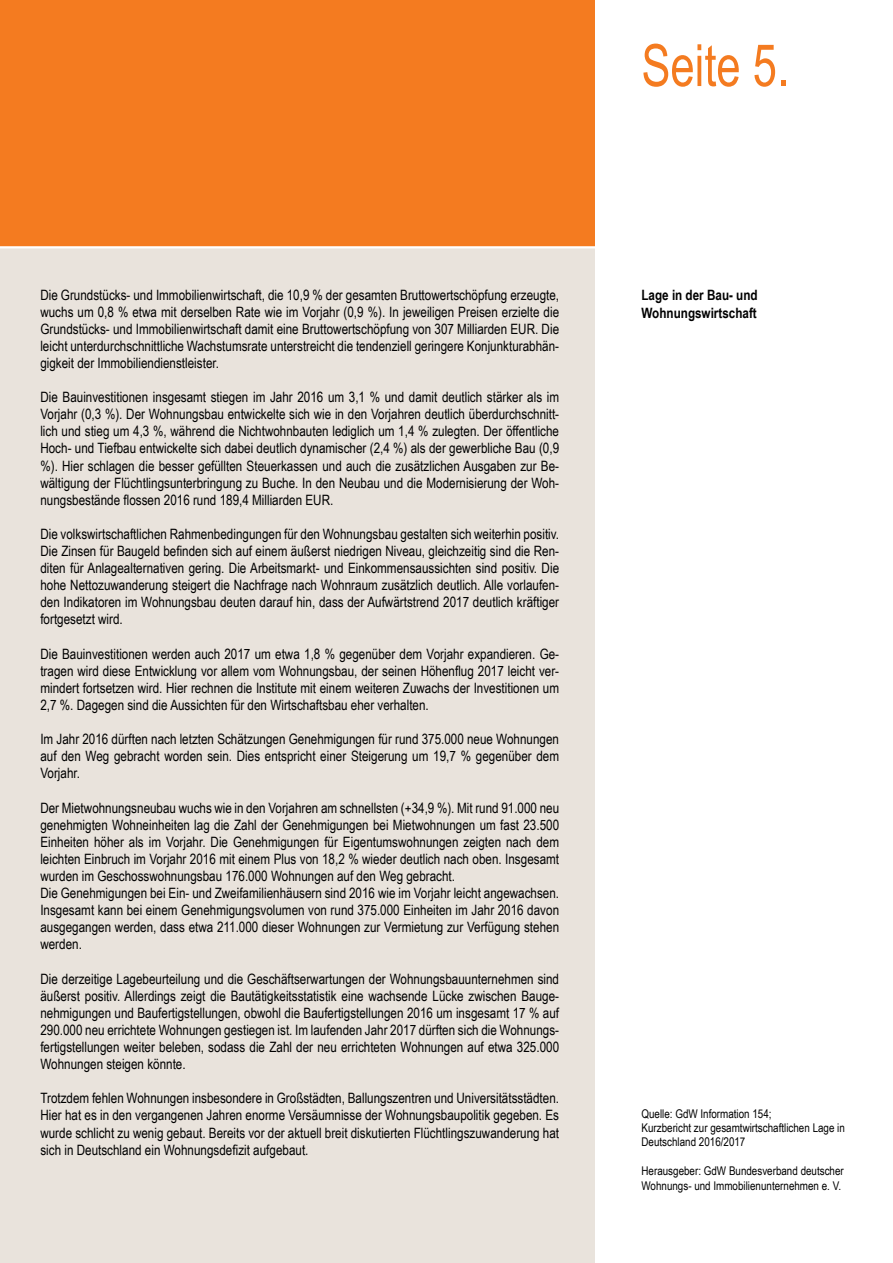
<style>
.page{position:relative;width:893px;height:1263px;background:#f47b20}
.page>*{position:absolute;margin:0;border:0;box-sizing:border-box;transform-origin:0 0}
.t1{font:58.35px "Arial Narrow";color:#f47b20;scale:.91 1}
.t2{font:14.25px/17.1px "Arial Narrow";color:#000;text-align:justify}
.t3{font:700 14.25px/18px "Arial Narrow";color:#000}
.t4{font:12px/14.4px "Arial Narrow";color:#000}
</style>
<div class="page">
<div style="left:0;top:248px;width:893px;height:1015px;background:#e9e3dc"></div>
<div style="left:595px;top:0;width:298px;height:1263px;background:#fff"></div>
<hr style="left:0;top:246px;width:893px;height:2px;background:#fff">
<p class="t2" style="left:40px;top:285px;width:520px">Die Grundstücks- und Immobilienwirtschaft, die 10,9 % der gesamten Bruttowertschöpfung erzeugte, wuchs um 0,8 % etwa mit derselben Rate wie im Vorjahr (0,9 %). In jeweiligen Preisen erzielte die Grundstücks- und Immobilienwirtschaft damit eine Bruttowertschöpfung von 307 Milliarden EUR. Die leicht unterdurchschnittliche Wachstumsrate unterstreicht die tendenziell geringere Konjunkturabhän&shy;gigkeit der Immobiliendienstleister.</p>
<p class="t2" style="left:40px;top:388px;width:520px">Die Bauinvestitionen insgesamt stiegen im Jahr 2016 um 3,1 % und damit deutlich stärker als im Vorjahr (0,3 %). Der Wohnungsbau entwickelte sich wie in den Vorjahren deutlich überdurchschnitt&shy;lich und stieg um 4,3 %, während die Nichtwohnbauten lediglich um 1,4 % zulegten. Der öffentliche Hoch- und Tiefbau entwickelte sich dabei deutlich dynamischer (2,4 %) als der gewerbliche Bau (0,9 %). Hier schlagen die besser gefüllten Steuerkassen und auch die zusätzlichen Ausgaben zur Be&shy;wältigung der Flüchtlingsunterbringung zu Buche. In den Neubau und die Modernisierung der Woh&shy;nungsbestände flossen 2016 rund 189,4 Milliarden EUR.</p>
<p class="t2" style="left:40px;top:525px;width:520px">Die volkswirtschaftlichen Rahmenbedingungen für den Wohnungsbau gestalten sich weiterhin positiv.<br>Die Zinsen für Baugeld befinden sich auf einem äußerst niedrigen Niveau, gleichzeitig sind die Ren&shy;diten für Anlagealternativen gering. Die Arbeitsmarkt- und Einkommensaussichten sind positiv. Die hohe Nettozuwanderung steigert die Nachfrage nach Wohnraum zusätzlich deutlich. Alle vorlaufen&shy;den Indikatoren im Wohnungsbau deuten darauf hin, dass der Aufwärtstrend 2017 deutlich kräftiger fortgesetzt wird.</p>
<p class="t2" style="left:40px;top:645px;width:520px">Die Bauinvestitionen werden auch 2017 um etwa 1,8 % gegenüber dem Vorjahr expandieren. Ge&shy;tragen wird diese Entwicklung vor allem vom Wohnungsbau, der seinen Höhenflug 2017 leicht ver&shy;mindert fortsetzen wird. Hier rechnen die Institute mit einem weiteren Zuwachs der Investitionen um 2,7 %. Dagegen sind die Aussichten für den Wirtschaftsbau eher verhalten.</p>
<p class="t2" style="left:40px;top:730px;width:520px">Im Jahr 2016 dürften nach letzten Schätzungen Genehmigungen für rund 375.000 neue Wohnungen auf den Weg gebracht worden sein. Dies entspricht einer Steigerung um 19,7 % gegenüber dem Vorjahr.</p>
<p class="t2" style="left:40px;top:798px;width:520px;text-align:left">Der Mietwohnungsneubau wuchs wie in den Vorjahren am schnellsten (+34,9 %). Mit rund 91.000 neu genehmigten Wohneinheiten lag die Zahl der Genehmigungen bei Mietwohnungen um fast 23.500<br>Einheiten höher als im Vorjahr. Die Genehmigungen für Eigentumswohnungen zeigten nach dem leichten Einbruch im Vorjahr 2016 mit einem Plus von 18,2 % wieder deutlich nach oben. Insgesamt wurden im Geschosswohnungsbau 176.000 Wohnungen auf den Weg gebracht.<br>Die Genehmigungen bei Ein- und Zweifamilienhäusern sind 2016 wie im Vorjahr leicht angewachsen.<br>Insgesamt kann bei einem Genehmigungsvolumen von rund 375.000 Einheiten im Jahr 2016 davon ausgegangen werden, dass etwa 211.000 dieser Wohnungen zur Vermietung zur Verfügung stehen werden.</p>
<p class="t2" style="left:40px;top:969px;width:520px">Die derzeitige Lagebeurteilung und die Geschäftserwartungen der Wohnungsbauunternehmen sind äußerst positiv. Allerdings zeigt die Bautätigkeitsstatistik eine wachsende Lücke zwischen Bauge&shy;nehmigungen und Baufertigstellungen, obwohl die Baufertigstellungen 2016 um insgesamt 17 % auf 290.000 neu errichtete Wohnungen gestiegen ist. Im laufenden Jahr 2017 dürften sich die Wohnungs&shy;fertigstellungen weiter beleben, sodass die Zahl der neu errichteten Wohnungen auf etwa 325.000<br>Wohnungen steigen könnte.</p>
<p class="t2" style="left:40px;top:1089px;width:520px">Trotzdem fehlen Wohnungen insbesondere in Großstädten, Ballungszentren und Universitätsstädten.<br>Hier hat es in den vergangenen Jahren enorme Versäumnisse der Wohnungsbaupolitik gegeben. Es wurde schlicht zu wenig gebaut. Bereits vor der aktuell breit diskutierten Flüchtlingszuwanderung hat sich in Deutschland ein Wohnungsdefizit aufgebaut.</p>
<h1 class="t1" style="left:641px;top:23px;width:164px">Seite 5.</h1>
<p class="t3" style="left:641px;top:285px;width:118px">Lage in der Bau- und<br>Wohnungswirtschaft</p>
<p class="t4" style="left:641px;top:1106px;width:205px">Quelle: GdW Information 154;<br>Kurzbericht zur gesamtwirtschaftlichen Lage in<br>Deutschland 2016/2017</p>
<p class="t4" style="left:641px;top:1163px;width:204px">Herausgeber: GdW Bundesverband deutscher<br>Wohnungs- und Immobilienunternehmen e. V.</p>
</div>
